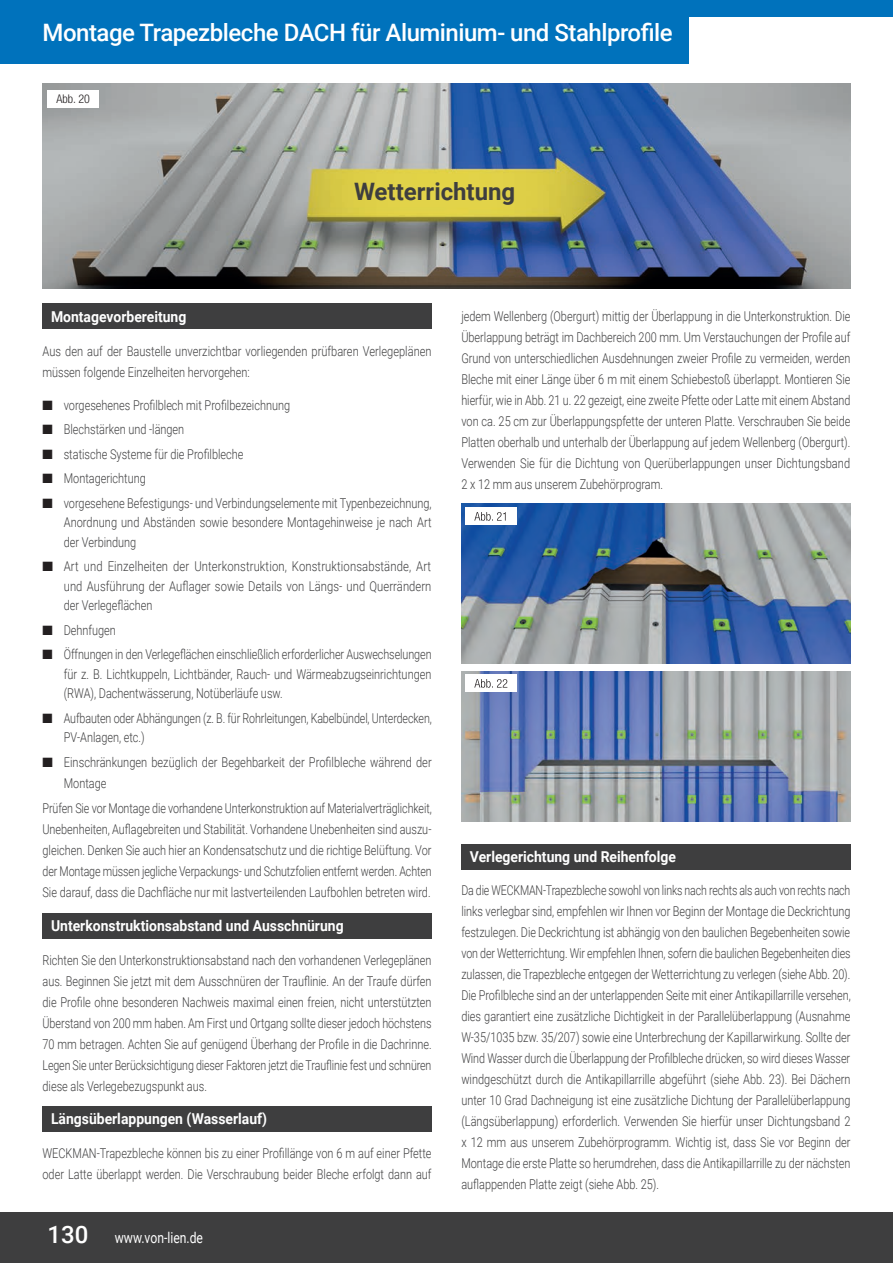
<style>
.page{position:relative;width:893px;height:1263px;background:#fff}
.page>*{position:absolute;margin:0;border:0;box-sizing:border-box;transform-origin:0 0}
.t1{font:500 24px "Roboto";letter-spacing:-.02em;color:#fff}
.t2{font:700 24px "Roboto";color:#3e3e3f}
.t3{font:700 15px "Roboto";color:#fff;scale:.93 1}
.t4{font:15px "Roboto";color:#fff;scale:.81 1}
.t5{font:300 13.5px/21px "Roboto";color:#3e3e3f;text-align:justify;scale:.81 1}
.t6{font:300 13.5px/21px "Roboto";color:#3e3e3f;scale:.79 1}
.t7{font:300 13.5px/21px "Roboto";color:#3e3e3f;text-align:justify;scale:.8 1}
.t8{font:300 13.5px/21px "Roboto";color:#3e3e3f;scale:.82 1}
.t9{font:300 13.5px/19.5px "Roboto";color:#3e3e3f;text-align:justify;scale:.83 1}
.t10{font:300 condensed 12px "Helvetica Neue LT Pro";color:#231f20}
.s1{color:#231f20}
.s2{font-weight:500;font-size:24px}
</style>
<div class="page">
<div style="left:0;top:1212px;width:893px;height:51px;background:#3e3e3f"></div>
<div style="left:0;top:0;width:893px;height:17px;background:#0072bc"></div>
<div style="left:43px;top:303px;width:389px;height:25px;background:#3e3e3f"></div>
<div style="left:43px;top:913px;width:389px;height:26px;background:#3e3e3f"></div>
<div style="left:43px;top:1107px;width:389px;height:25px;background:#3e3e3f"></div>
<div style="left:461px;top:844px;width:389px;height:25px;background:#3e3e3f"></div>
<img style="left:461px;top:671px;width:389px;height:150px">
<img style="left:461px;top:504px;width:389px;height:159px">
<div style="left:466px;top:507px;width:51px;height:18px;background:#fff"></div>
<svg style="left:474px;top:512px;width:32px;height:9px"></svg>
<img style="left:43px;top:83px;width:807px;height:205px">
<div style="left:466px;top:674px;width:51px;height:18px;background:#fff"></div>
<svg style="left:474px;top:679px;width:33px;height:9px"></svg>
<div style="left:48px;top:90px;width:51px;height:18px;background:#fff"></div>
<div style="left:0;top:0;width:689px;height:64px;background:#0072bc"></div>
<h1 class="t1" style="left:43px;top:19px;width:632px">Montage Trapezbleche DACH für Aluminium- und Stahlprofile</h1>
<p class="t10" style="left:56px;top:92px;width:35px">Abb. 20</p>
<h1 class="t2" style="left:354px;top:178px;width:163px">Wetterrichtung</h1>
<p class="t3" style="left:51px;top:308px;width:147px">Montagevorbereitung</p>
<p class="t8" style="left:43px;top:340px;width:476px">Aus den auf der Baustelle unverzichtbar vorliegenden prüfbaren Verlegeplänen müssen folgende Einzelheiten hervorgehen:</p>
<p class="t5" style="left:43px;top:395px;width:307px"><span class="s1">■</span> vorgesehenes Profilblech mit Profilbezeichnung</p>
<p class="t5" style="left:43px;top:419px;width:176px"><span class="s1">■</span> Blechstärken und -längen</p>
<p class="t5" style="left:43px;top:444px;width:250px"><span class="s1">■</span> statische Systeme für die Profilbleche</p>
<p class="t5" style="left:43px;top:468px;width:129px"><span class="s1">■</span> Montagerichtung</p>
<p class="t5" style="left:64px;top:493px;width:456px;line-height:19.5px;text-indent:-21px"><span class="s1">■</span> vorgesehene Befestigungs- und Verbindungselemente mit Typenbezeichnung, Anordnung und Abständen sowie besondere Montagehinweise je nach Art der Verbindung</p>
<p class="t9" style="left:64px;top:557px;width:444px;text-indent:-21px"><span class="s1">■</span> Art und Einzelheiten der Unterkonstruktion, Konstruktionsabstände, Art und Ausführung der Auflager sowie Details von Längs- und Querrändern der Verlegeflächen</p>
<p class="t5" style="left:43px;top:620px;width:92px"><span class="s1">■</span> Dehnfugen</p>
<p class="t7" style="left:64px;top:645px;width:461px;line-height:19.5px;text-indent:-21px"><span class="s1">■</span> Öffnungen in den Verlegeflächen einschließlich erforderlicher Auswechselungen für z. B. Lichtkuppeln, Lichtbänder, Rauch- und Wärmeabzugseinrichtungen (RWA), Dachentwässerung, Notüberläufe usw.</p>
<p class="t6" style="left:64px;top:708px;width:467px;line-height:19.5px;text-indent:-21px"><span class="s1">■</span> Aufbauten oder Abhängungen (z. B. für Rohrleitungen, Kabelbündel, Unterdecken,<br>PV-Anlagen, etc.)</p>
<p class="t8" style="left:64px;top:752px;width:450px;text-indent:-21px"><span class="s1">■</span> Einschränkungen bezüglich der Begehbarkeit der Profilbleche während der<br>Montage</p>
<p class="t7" style="left:43px;top:798px;width:488px">Prüfen Sie vor Montage die vorhandene Unterkonstruktion auf Materialverträglichkeit, Unebenheiten, Auflagebreiten und Stabilität. Vorhandene Unebenheiten sind auszu&shy;gleichen. Denken Sie auch hier an Kondensatschutz und die richtige Belüftung. Vor der Montage müssen jegliche Verpackungs- und Schutzfolien entfernt werden. Achten Sie darauf, dass die Dachfläche nur mit lastverteilenden Laufbohlen betreten wird.</p>
<p class="t3" style="left:51px;top:917px;width:316px">Unterkonstruktionsabstand und Ausschnürung</p>
<p class="t5" style="left:43px;top:949px;width:482px">Richten Sie den Unterkonstruktionsabstand nach den vorhandenen Verlegeplänen aus. Beginnen Sie jetzt mit dem Ausschnüren der Trauflinie. An der Traufe dürfen die Profile ohne besonderen Nachweis maximal einen freien, nicht unterstützten Überstand von 200 mm haben. Am First und Ortgang sollte dieser jedoch höchstens 70 mm betragen. Achten Sie auf genügend Überhang der Profile in die Dachrinne.<br>Legen Sie unter Berücksichtigung dieser Faktoren jetzt die Trauflinie fest und schnüren diese als Verlegebezugspunkt aus.</p>
<p class="t3" style="left:51px;top:1110px;width:234px">Längsüberlappungen (Wasserlauf)</p>
<p class="t5" style="left:43px;top:1143px;width:482px">WECKMAN-Trapezbleche können bis zu einer Profillänge von 6 m auf einer Pfette oder Latte überlappt werden. Die Verschraubung beider Bleche erfolgt dann auf</p>
<p class="t4" style="left:48px;top:1229px;width:193px"><span class="s2">130</span> www.von-lien.de</p>
<p class="t5" style="left:461px;top:306px;width:482px">jedem Wellenberg (Obergurt) mittig der Überlappung in die Unterkonstruktion. Die Überlappung beträgt im Dachbereich 200 mm. Um Verstauchungen der Profile auf Grund von unterschiedlichen Ausdehnungen zweier Profile zu vermeiden, werden Bleche mit einer Länge über 6 m mit einem Schiebestoß überlappt. Montieren Sie hierfür, wie in Abb. 21 u. 22 gezeigt, eine zweite Pfette oder Latte mit einem Abstand von ca. 25 cm zur Überlappungspfette der unteren Platte. Verschrauben Sie beide Platten oberhalb und unterhalb der Überlappung auf jedem Wellenberg (Obergurt).<br>Verwenden Sie für die Dichtung von Querüberlappungen unser Dichtungsband 2 x 12 mm aus unserem Zubehörprogram.</p>
<p class="t3" style="left:470px;top:848px;width:223px">Verlegerichtung und Reihenfolge</p>
<p class="t6" style="left:461px;top:880px;width:494px;text-align:justify">Da die WECKMAN-Trapezbleche sowohl von links nach rechts als auch von rechts nach links verlegbar sind, empfehlen wir Ihnen vor Beginn der Montage die Deckrichtung festzulegen. Die Deckrichtung ist abhängig von den baulichen Begebenheiten sowie von der Wetterrichtung. Wir empfehlen Ihnen, sofern die baulichen Begebenheiten dies zulassen, die Trapezbleche entgegen der Wetterrichtung zu verlegen (siehe Abb. 20).<br>Die Profilbleche sind an der unterlappenden Seite mit einer Antikapillarrille versehen, dies garantiert eine zusätzliche Dichtigkeit in der Parallelüberlappung (Ausnahme W-35/1035 bzw. 35/207) sowie eine Unterbrechung der Kapillarwirkung. Sollte der Wind Wasser durch die Überlappung der Profilbleche drücken, so wird dieses Wasser windgeschützt durch die Antikapillarrille abgeführt (siehe Abb. 23). Bei Dächern unter 10 Grad Dachneigung ist eine zusätzliche Dichtung der Parallelüberlappung (Längsüberlappung) erforderlich. Verwenden Sie hierfür unser Dichtungsband 2 x 12 mm aus unserem Zubehörprogramm. Wichtig ist, dass Sie vor Beginn der Montage die erste Platte so herumdrehen, dass die Antikapillarrille zu der nächsten auflappenden Platte zeigt (siehe Abb. 25).</p>
</div>
